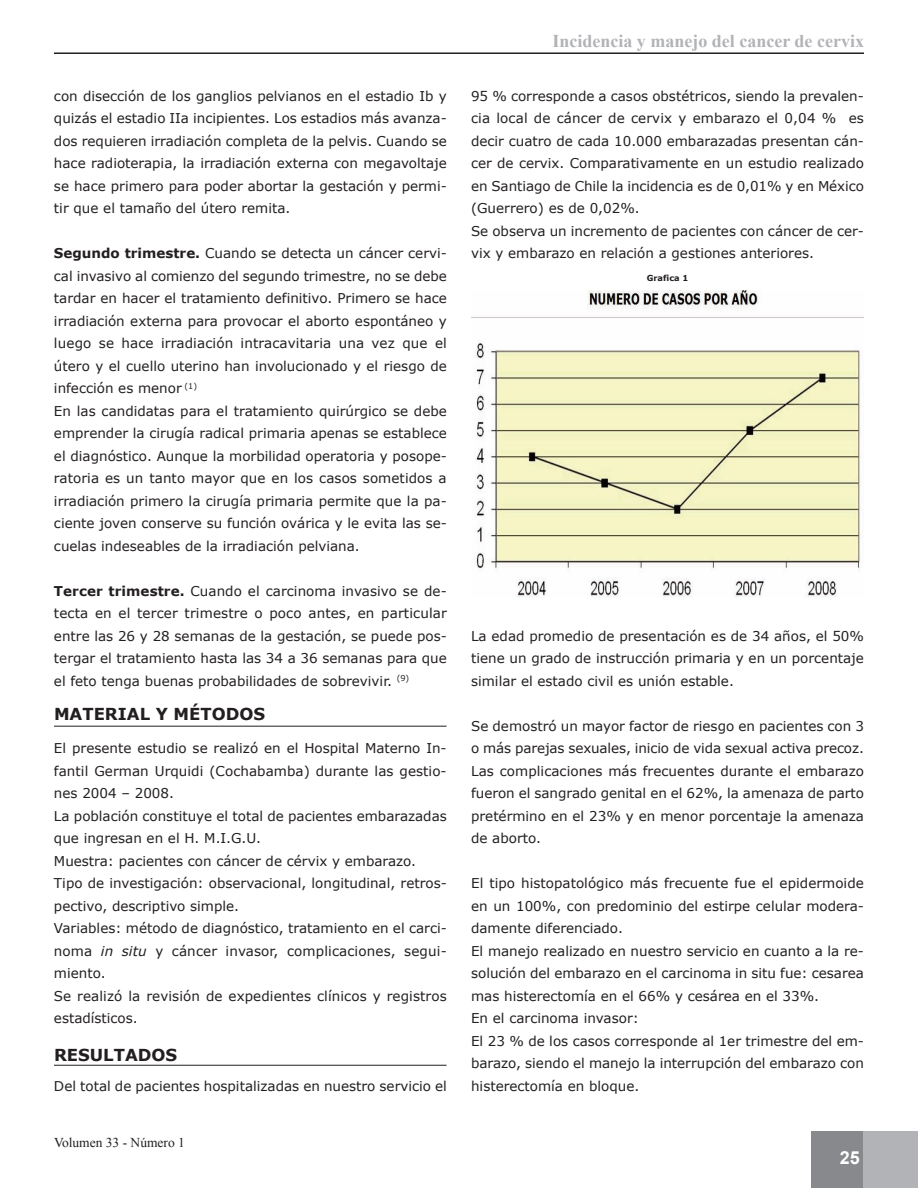
<style>
.page{position:relative;width:918px;height:1188px;background:#fff}
.page>*{position:absolute;margin:0;border:0;box-sizing:border-box;transform-origin:0 0}
.t1{font:700 18px "Times New Roman";color:#b2b3b7}
.t2{font:700 18px "Arial";color:#fff}
.t3{font:700 16.5px "Verdana";color:#231f20}
.t4{font:13.5px/22.5px "Verdana";color:#231f20;text-align:justify}
.t5{font:13.5px "Times New Roman";color:#231f20}
.t6{font:700 8.25px "Verdana";color:#231f20}
.s1{font-weight:700}
.s2{font-style:italic}
</style>
<div class="page">
<hr style="left:917px;top:1131px;width:1px;height:57px;background:#b2b3b7">
<div style="left:812px;top:1131px;width:51px;height:56px;background:#87898c"></div>
<div style="left:864px;top:1131px;width:54px;height:56px;background:#b2b3b7"></div>
<hr style="left:54px;top:52px;width:810px;height:2px;background:#231f20">
<hr style="left:54px;top:726px;width:393px;height:1px;background:#231f20">
<hr style="left:54px;top:1065px;width:393px;height:1px;background:#231f20">
<img style="left:472px;top:291px;width:392px;height:306px">
<p class="t4" style="left:54px;top:84px;width:394px">con disección de los ganglios pelvianos en el estadio Ib y quizás el estadio IIa incipientes. Los estadios más avanza&shy;dos requieren irradiación completa de la pelvis. Cuando se hace radioterapia, la irradiación externa con megavoltaje se hace primero para poder abortar la gestación y permi&shy;tir que el tamaño del útero remita.</p>
<p class="t4" style="left:54px;top:242px;width:394px;text-align:left"><span class="s1">Segundo trimestre.</span> Cuando se detecta un cáncer cervi&shy;cal invasivo al comienzo del segundo trimestre, no se debe tardar en hacer el tratamiento definitivo. Primero se hace irradiación externa para provocar el aborto espontáneo y luego se hace irradiación intracavitaria una vez que el útero y el cuello uterino han involucionado y el riesgo de infección es menor <sup>(1)<br></sup>En las candidatas para el tratamiento quirúrgico se debe emprender la cirugía radical primaria apenas se establece el diagnóstico. Aunque la morbilidad operatoria y posope&shy;ratoria es un tanto mayor que en los casos sometidos a irradiación primero la cirugía primaria permite que la pa&shy;ciente joven conserve su función ovárica y le evita las se&shy;cuelas indeseables de la irradiación pelviana.</p>
<p class="t4" style="left:54px;top:579px;width:394px"><span class="s1">Tercer trimestre.</span> Cuando el carcinoma invasivo se de&shy;tecta en el tercer trimestre o poco antes, en particular entre las 26 y 28 semanas de la gestación, se puede pos&shy;tergar el tratamiento hasta las 34 a 36 semanas para que el feto tenga buenas probabilidades de sobrevivir. <sup>(9)</sup></p>
<p class="t3" style="left:54px;top:703px;width:213px">MATERIAL Y MÉTODOS</p>
<p class="t4" style="left:54px;top:737px;width:394px;text-align:left">El presente estudio se realizó en el Hospital Materno In&shy;fantil German Urquidi (Cochabamba) durante las gestio&shy;nes 2004 – 2008.<br>La población constituye el total de pacientes embarazadas que ingresan en el H. M.I.G.U.<br>Muestra: pacientes con cáncer de cérvix y embarazo.<br>Tipo de investigación: observacional, longitudinal, retros&shy;pectivo, descriptivo simple.<br>Variables: método de diagnóstico, tratamiento en el carci&shy;noma <span class="s2">in situ</span> y cáncer invasor, complicaciones, segui&shy;miento.<br>Se realizó la revisión de expedientes clínicos y registros estadísticos.</p>
<p class="t3" style="left:54px;top:1044px;width:125px">RESULTADOS</p>
<p class="t4" style="left:54px;top:1074px;width:394px">Del total de pacientes hospitalizadas en nuestro servicio el</p>
<p class="t5" style="left:54px;top:1135px;width:132px">Volumen 33 - Número 1</p>
<h1 class="t1" style="left:552px;top:31px;width:313px">Incidencia y manejo del cancer de cervix</h1>
<p class="t4" style="left:471px;top:84px;width:394px;text-align:left">95 % corresponde a casos obstétricos, siendo la prevalen&shy;cia local de cáncer de cervix y embarazo el 0,04 % es decir cuatro de cada 10.000 embarazadas presentan cán&shy;cer de cervix. Comparativamente en un estudio realizado en Santiago de Chile la incidencia es de 0,01% y en México (Guerrero) es de 0,02%.<br>Se observa un incremento de pacientes con cáncer de cer&shy;vix y embarazo en relación a gestiones anteriores.</p>
<p class="t6" style="left:647px;top:272px;width:43px">Grafica 1</p>
<p class="t4" style="left:471px;top:624px;width:394px">La edad promedio de presentación es de 34 años, el 50% tiene un grado de instrucción primaria y en un porcentaje similar el estado civil es unión estable.</p>
<p class="t4" style="left:471px;top:714px;width:394px">Se demostró un mayor factor de riesgo en pacientes con 3 o más parejas sexuales, inicio de vida sexual activa precoz.<br>Las complicaciones más frecuentes durante el embarazo fueron el sangrado genital en el 62%, la amenaza de parto pretérmino en el 23% y en menor porcentaje la amenaza de aborto.</p>
<p class="t4" style="left:471px;top:872px;width:394px;text-align:left">El tipo histopatológico más frecuente fue el epidermoide en un 100%, con predominio del estirpe celular modera&shy;damente diferenciado.<br>El manejo realizado en nuestro servicio en cuanto a la re&shy;solución del embarazo en el carcinoma in situ fue: cesarea mas histerectomía en el 66% y cesárea en el 33%.<br>En el carcinoma invasor:<br>El 23 % de los casos corresponde al 1er trimestre del em&shy;barazo, siendo el manejo la interrupción del embarazo con histerectomía en bloque.</p>
<h1 class="t2" style="left:840px;top:1147px;width:22px">25</h1>
</div>
